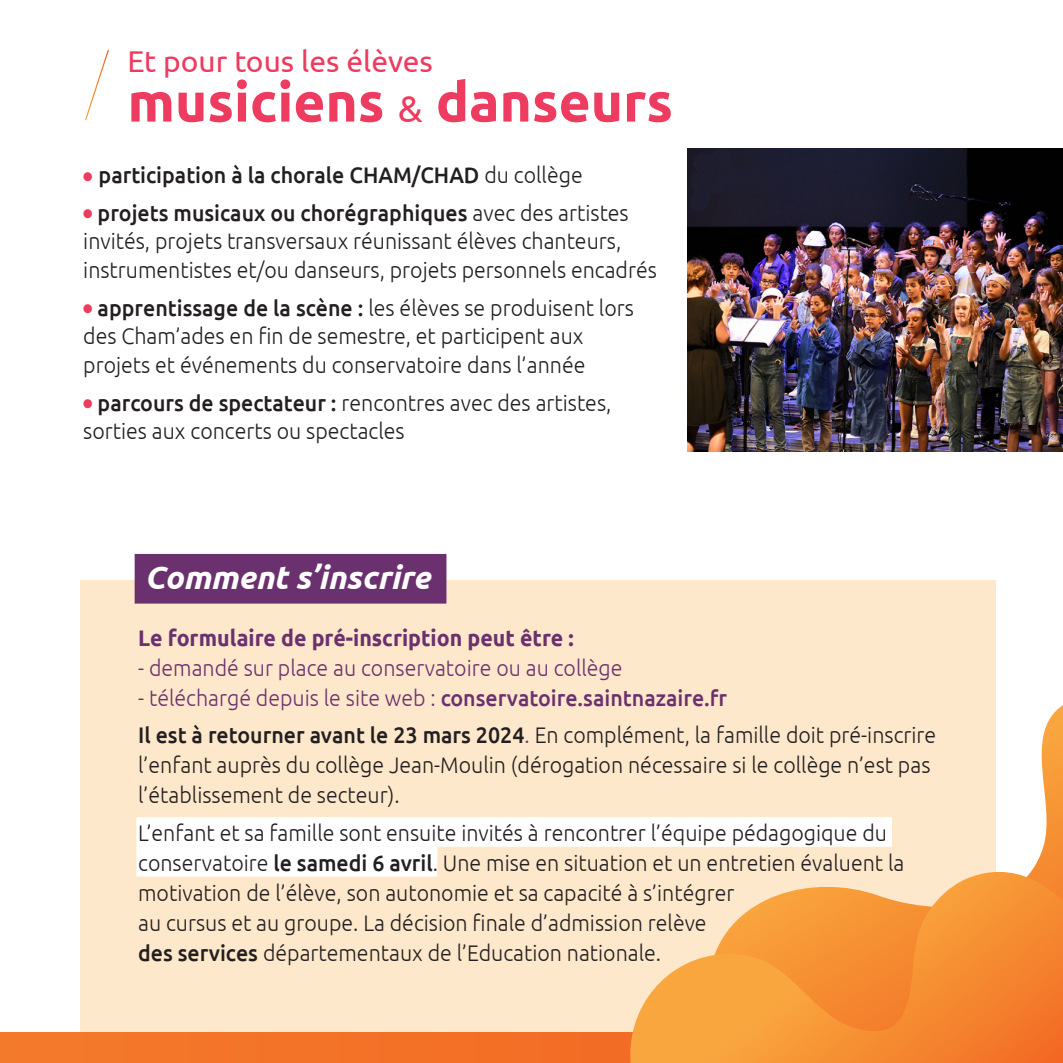
<style>
.page{position:relative;width:1063px;height:1063px;background:#fff}
.page>*{position:absolute;margin:0;border:0;box-sizing:border-box;transform-origin:0 0}
.t1{font:700 55px "Ubuntu";color:#ee3b60}
.t2{font:italic 700 32.5px "Ubuntu";color:#fff}
.t3{font:30px "Ubuntu";color:#ee3b60}
.t4{font:300 22.5px/30px "Ubuntu";color:#231f20;scale:.95 1}
.t5{font:500 22.5px "Ubuntu";color:#231f20;scale:.95 1}
.t6{font:500 22.5px "Ubuntu";color:#6b316f;scale:.95 1}
.t7{font:300 22.5px "Ubuntu";color:#6b316f;scale:.95 1}
.t8{font:700 22.5px "Ubuntu";color:#6b316f;scale:.95 1}
.s1{font-weight:400;font-size:37.5px}
.s2{color:#ee3b60}
.s3{font-weight:300}
.s4{font-weight:500}
.s5{color:#6b316f}
</style>
<div class="page">
<div style="left:80px;top:581px;width:916px;height:482px;background:#fee8cb"></div>
<div style="left:0;top:1033px;width:1063px;height:30px;background:#f37328"></div>
<div style="left:135px;top:554px;width:311px;height:50px;background:#6b316f;border:2px solid #6b316f"></div>
<img style="left:687px;top:149px;width:376px;height:303px">
<svg style="left:997px;top:705px;width:66px;height:167px"></svg>
<svg style="left:630px;top:872px;width:433px;height:191px"></svg>
<svg style="left:85px;top:49px;width:24px;height:72px"></svg>
<div style="left:136px;top:847px;width:301px;height:30px;background:#fff;border:2px solid #fff"></div>
<div style="left:136px;top:817px;width:756px;height:30px;background:#fff"></div>
<p class="t3" style="left:128px;top:43px;width:307px">Et pour tous les élèves</p>
<p class="t1" style="left:128px;top:69px;width:547px">musiciens <span class="s1">&amp;</span> danseurs</p>
<p class="t5" style="left:83px;top:161px;width:527px"><span class="s2">●</span> participation à la chorale CHAM/CHAD <span class="s3">du collège</span></p>
<p class="t5" style="left:83px;top:198px;width:576px"><span class="s2">●</span> projets musicaux ou chorégraphiques <span class="s3">avec des artistes</span></p>
<p class="t4" style="left:83px;top:226px;width:568px">invités, projets transversaux réunissant élèves chanteurs,</p>
<p class="t4" style="left:83px;top:255px;width:605px">instrumentistes et/ou danseurs, projets personnels encadrés</p>
<p class="t4" style="left:83px;top:292px;width:581px"><span class="s2">●</span> <span class="s4">apprentissage de la scène :</span> les élèves se produisent lors</p>
<p class="t4" style="left:83px;top:321px;width:528px">des Cham’ades en fin de semestre, et participent aux</p>
<p class="t4" style="left:83px;top:350px;width:530px">projets et événements du conservatoire dans l’année</p>
<p class="t4" style="left:83px;top:387px;width:557px"><span class="s2">●</span> <span class="s4">parcours de spectateur :</span> rencontres avec des artistes,</p>
<p class="t4" style="left:83px;top:416px;width:340px">sorties aux concerts ou spectacles</p>
<p class="t2" style="left:144px;top:558px;width:287px">Comment s’inscrire</p>
<p class="t8" style="left:138px;top:624px;width:460px">Le formulaire de pré-inscription peut être :</p>
<p class="t7" style="left:138px;top:654px;width:511px">- demandé sur place au conservatoire ou au collège</p>
<p class="t6" style="left:138px;top:683px;width:621px"><span class="s3">- téléchargé depuis le site web :</span> conservatoire.saintnazaire.fr</p>
<p class="t4" style="left:138px;top:720px;width:842px"><span class="s4">Il est à retourner avant le 23 mars 2024</span><span class="s5">.</span> En complément, la famille doit pré-inscrire l’enfant auprès du collège Jean-Moulin (dérogation nécessaire si le collège n’est pas l’établissement de secteur).</p>
<p class="t4" style="left:138px;top:817px;width:808px">L’enfant et sa famille sont ensuite invités à rencontrer l’équipe pédagogique du conservatoire <span class="s4">le samedi 6 avril</span>. Une mise en situation et un entretien évaluent la</p>
<p class="t4" style="left:138px;top:877px;width:629px">motivation de l’élève, son autonomie et sa capacité à s’intégrer</p>
<p class="t4" style="left:138px;top:907px;width:600px">au cursus et au groupe. La décision finale d’admission relève</p>
<p class="t4" style="left:138px;top:937px;width:552px"><span class="s4">des services</span> départementaux de l’Education nationale.</p>
</div>
